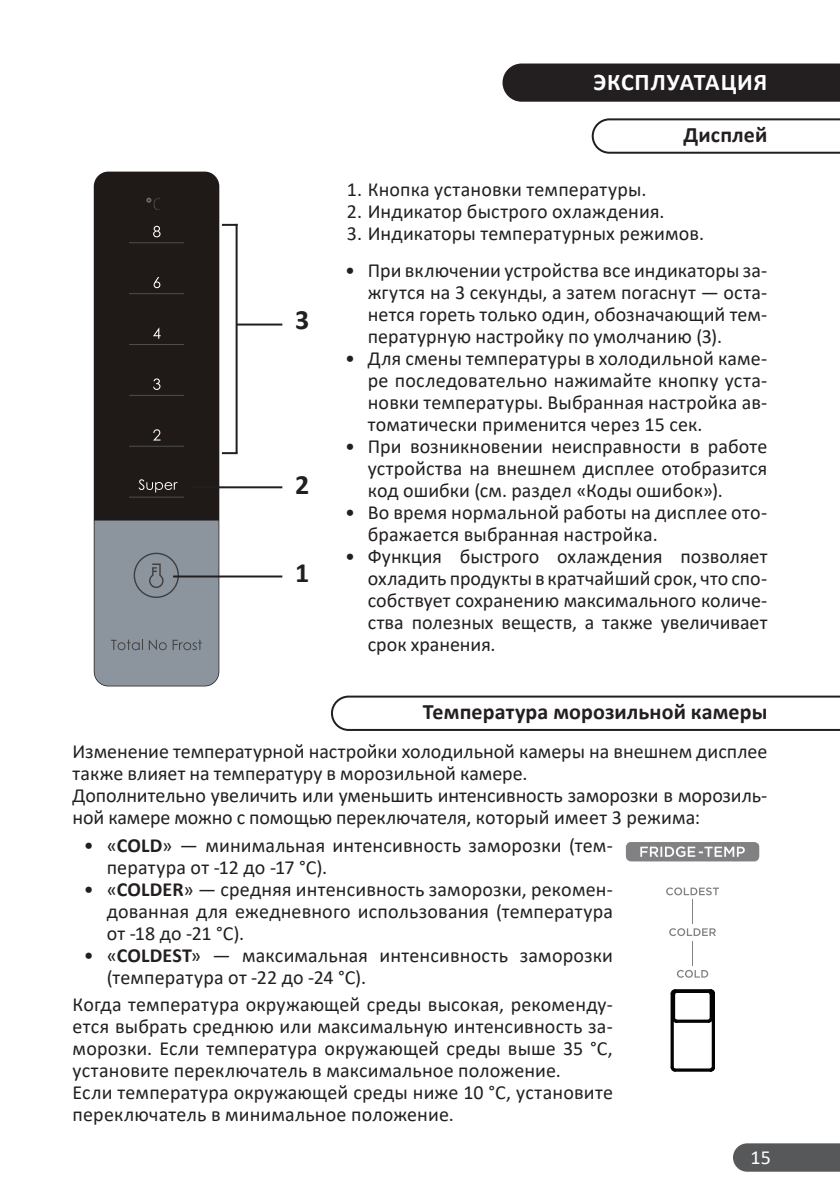
<style>
.page{position:relative;width:840px;height:1191px;background:#fff}
.page>*{position:absolute;margin:0;border:0;box-sizing:border-box;transform-origin:0 0}
.Цифры_на_схемах{font:700 28px "Calibri";color:#231f20}
.Заголовок{font:700 24px "Calibri";letter-spacing:.035em;color:#fff}
.Подзаголовок{font:700 22px "Calibri";letter-spacing:.005em;color:#231f20}
.t1{font:20px/22px "Calibri";letter-spacing:.005em;color:#231f20}
.t2{font:20px "Calibri";color:#fff}
.s1{font-weight:700}
</style>
<div class="page">
<div style="left:733px;top:1143px;width:106px;height:28px;background:#57585a"></div>
<svg style="left:331px;top:695px;width:508px;height:36px"></svg>
<div style="left:502px;top:63px;width:337px;height:39px;background:#231f20"></div>
<svg style="left:591px;top:118px;width:248px;height:36px"></svg>
<div style="left:94px;top:172px;width:124px;height:513px;background:#1f1a17;border-radius:14px"></div>
<div style="left:94px;top:172px;width:125px;height:514px;border:1px solid #1f1a17;border-radius:14px"></div>
<hr style="left:129px;top:242px;width:55px;height:1px;background:#4d4d4f">
<hr style="left:129px;top:293px;width:55px;height:1px;background:#4d4d4f">
<hr style="left:129px;top:344px;width:55px;height:1px;background:#4d4d4f">
<hr style="left:129px;top:395px;width:55px;height:1px;background:#4d4d4f">
<hr style="left:129px;top:496px;width:55px;height:1px;background:#4d4d4f">
<hr style="left:129px;top:446px;width:55px;height:1px;background:#4d4d4f">
<svg style="left:153px;top:226px;width:7px;height:11px"></svg>
<svg style="left:153px;top:277px;width:7px;height:11px"></svg>
<svg style="left:153px;top:327px;width:7px;height:12px"></svg>
<svg style="left:153px;top:378px;width:7px;height:12px"></svg>
<svg style="left:153px;top:429px;width:7px;height:11px"></svg>
<svg style="left:146px;top:197px;width:15px;height:13px"></svg>
<svg style="left:138px;top:479px;width:39px;height:13px"></svg>
<div style="left:94px;top:520px;width:124px;height:165px;background:#8c949e"></div>
<hr style="left:173px;top:575px;width:109px;height:2px;background:#231f20">
<hr style="left:191px;top:486px;width:91px;height:2px;background:#231f20">
<hr style="left:236px;top:323px;width:46px;height:2px;background:#231f20">
<hr style="left:235px;top:224px;width:2px;height:229px;background:#231f20">
<svg style="left:222px;top:224px;width:14px;height:2px"></svg>
<svg style="left:222px;top:452px;width:15px;height:2px"></svg>
<svg style="left:704px;top:1014px;width:11px;height:11px"></svg>
<hr style="left:709px;top:994px;width:3px;height:24px;background:#030303">
<hr style="left:676px;top:1019px;width:32px;height:3px;background:#030303">
<hr style="left:676px;top:989px;width:32px;height:4px;background:#030303">
<hr style="left:671px;top:994px;width:3px;height:24px;background:#030303">
<svg style="left:673px;top:1014px;width:7px;height:11px"></svg>
<svg style="left:670px;top:1063px;width:8px;height:9px"></svg>
<svg style="left:706px;top:1063px;width:9px;height:9px"></svg>
<svg style="left:670px;top:989px;width:6px;height:9px"></svg>
<svg style="left:708px;top:989px;width:7px;height:9px"></svg>
<hr style="left:674px;top:989px;width:36px;height:3px;background:#030303">
<hr style="left:711px;top:993px;width:3px;height:74px;background:#030303">
<hr style="left:674px;top:1068px;width:36px;height:3px;background:#030303">
<hr style="left:670px;top:993px;width:3px;height:74px;background:#030303">
<svg style="left:666px;top:887px;width:52px;height:90px"></svg>
<svg style="left:625px;top:842px;width:133px;height:19px;background:#979799"></svg>
<p class="Цифры_на_схемах" style="left:295px;top:300px;width:16px">3</p>
<p class="Цифры_на_схемах" style="left:295px;top:465px;width:16px">2</p>
<p class="Цифры_на_схемах" style="left:295px;top:553px;width:16px">1</p>
<p class="Заголовок" style="left:593px;top:65px;width:175px">ЭКСПЛУАТАЦИЯ</p>
<p class="Подзаголовок" style="left:683px;top:119px;width:85px">Дисплей</p>
<p class="t1" style="left:347px;top:178px;width:301px">1. Кнопка установки температуры.</p>
<p class="t1" style="left:347px;top:200px;width:319px">2. Индикатор быстрого охлаждения.</p>
<p class="t1" style="left:347px;top:222px;width:358px">3. Индикаторы температурных режимов.</p>
<p class="t1" style="left:367px;top:259px;width:401px;text-align:justify;text-indent:-23px">• При включении устройства все индикаторы за&shy;жгутся на 3 секунды, а затем погаснут — оста&shy;нется гореть только один, обозначающий тем&shy;пературную настройку по умолчанию (3).</p>
<p class="t1" style="left:367px;top:347px;width:401px;text-align:justify;text-indent:-23px">• Для смены температуры в холодильной каме&shy;ре последовательно нажимайте кнопку уста&shy;новки температуры. Выбранная настройка ав&shy;томатически применится через 15 сек.</p>
<p class="t1" style="left:367px;top:435px;width:401px;text-align:justify;text-indent:-23px">• При возникновении неисправности в работе устройства на внешнем дисплее отобразится код ошибки (см. раздел «Коды ошибок»).</p>
<p class="t1" style="left:367px;top:501px;width:401px;text-indent:-23px">• Во время нормальной работы на дисплее ото&shy;бражается выбранная настройка.</p>
<p class="t1" style="left:367px;top:545px;width:401px;text-align:justify;text-indent:-23px">• Функция быстрого охлаждения позволяет охладить продукты в кратчайший срок, что спо&shy;собствует сохранению максимального количе&shy;ства полезных веществ, а также увеличивает срок хранения.</p>
<p class="Подзаголовок" style="left:422px;top:696px;width:346px">Температура морозильной камеры</p>
<p class="t1" style="left:73px;top:739px;width:696px">Изменение температурной настройки холодильной камеры на внешнем дисплее также влияет на температуру в морозильной камере.</p>
<p class="t1" style="left:73px;top:783px;width:696px">Дополнительно увеличить или уменьшить интенсивность заморозки в морозиль&shy;ной камере можно с помощью переключателя, который имеет 3 режима:</p>
<p class="t1" style="left:107px;top:833px;width:507px;text-indent:-23px">• «<span class="s1">COLD</span>» — минимальная интенсивность заморозки (тем&shy;пература от -12 до -17 °С).</p>
<p class="t1" style="left:107px;top:877px;width:507px;text-align:justify;text-indent:-23px">• «<span class="s1">COLDER</span>» — средняя интенсивность заморозки, рекомен&shy;дованная для ежедневного использования (температура от -18 до -21 °С).</p>
<p class="t1" style="left:107px;top:943px;width:507px;text-indent:-23px">• «<span class="s1">COLDEST</span>» — максимальная интенсивность заморозки (температура от -22 до -24 °С).</p>
<p class="t1" style="left:73px;top:993px;width:541px;text-align:justify">Когда температура окружающей среды высокая, рекоменду&shy;ется выбрать среднюю или максимальную интенсивность за&shy;морозки. Если температура окружающей среды выше 35 °C, установите переключатель в максимальное положение.</p>
<p class="t1" style="left:73px;top:1081px;width:541px">Если температура окружающей среды ниже 10 °C, установите переключатель в минимальное положение.</p>
<p class="t2" style="left:750px;top:1143px;width:22px">15</p>
</div>
